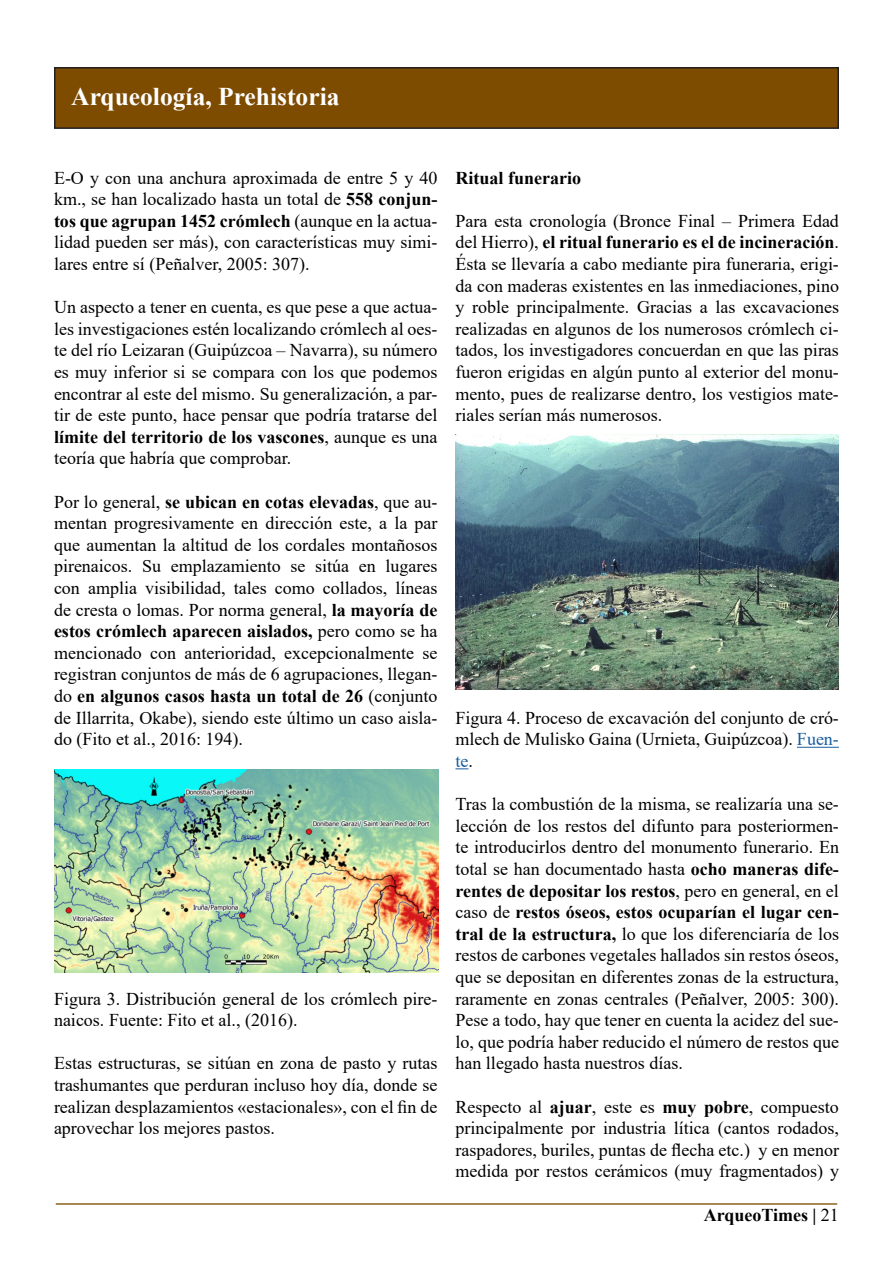
<style>
.page{position:relative;width:893px;height:1263px;background:#fff}
.page>*{position:absolute;margin:0;border:0;box-sizing:border-box;transform-origin:0 0}
.t1{font:700 25.5px "Times New Roman";color:#fff}
.t2{font:18px/21.6px "Times New Roman";color:#000;text-align:justify}
.t3{font:700 18px "Times New Roman";color:#000}
.s1{font-weight:700}
.s2{color:#175d9e}
.s3{font-weight:400}
</style>
<div class="page">
<svg style="left:55px;top:1203px;width:783px;height:2px;background:#a88857"></svg>
<div style="left:55px;top:68px;width:783px;height:60px;background:#7d4c00"></div>
<div style="left:54px;top:67px;width:785px;height:62px;border:2px solid #231f20"></div>
<hr style="left:797px;top:747px;width:42px;height:1px;background:#175d9e">
<svg style="left:455px;top:768px;width:13px;height:1px"></svg>
<img style="left:55px;top:770px;width:383px;height:202px">
<img style="left:455px;top:435px;width:384px;height:255px">
<p class="t1" style="left:71px;top:78px;width:270px">Arqueología, Prehistoria</p>
<p class="t2" style="left:54px;top:166px;width:385px">E-O y con una anchura aproximada de entre 5 y 40 km., se han localizado hasta un total de <span class="s1">558 conjun&shy;tos que agrupan 1452 crómlech</span> (aunque en la actua&shy;lidad pueden ser más), con características muy simi&shy;lares entre sí (Peñalver, 2005: 307).</p>
<p class="t2" style="left:54px;top:296px;width:385px">Un aspecto a tener en cuenta, es que pese a que actua&shy;les investigaciones estén localizando crómlech al oes&shy;te del río Leizaran (Guipúzcoa – Navarra), su número es muy inferior si se compara con los que podemos encontrar al este del mismo. Su generalización, a par&shy;tir de este punto, hace pensar que podría tratarse del <span class="s1">límite del territorio de los vascones</span>, aunque es una teoría que habría que comprobar.</p>
<p class="t2" style="left:54px;top:490px;width:385px">Por lo general, <span class="s1">se ubican en cotas elevadas</span>, que au&shy;mentan progresivamente en dirección este, a la par que aumentan la altitud de los cordales montañosos pirenaicos. Su emplazamiento se sitúa en lugares con amplia visibilidad, tales como collados, líneas de cresta o lomas. Por norma general, <span class="s1">la mayoría de estos crómlech aparecen aislados,</span> pero como se ha mencionado con anterioridad, excepcionalmente se registran conjuntos de más de 6 agrupaciones, llegan&shy;do <span class="s1">en algunos casos hasta un total de 26</span> (conjunto de Illarrita, Okabe), siendo este último un caso aisla&shy;do (Fito et al., 2016: 194).</p>
<p class="t2" style="left:54px;top:987px;width:385px">Figura 3. Distribución general de los crómlech pire&shy;naicos. Fuente: Fito et al., (2016).</p>
<p class="t2" style="left:54px;top:1052px;width:385px">Estas estructuras, se sitúan en zona de pasto y rutas trashumantes que perduran incluso hoy día, donde se realizan desplazamientos «estacionales», con el fin de aprovechar los mejores pastos.</p>
<p class="t3" style="left:455px;top:165px;width:127px">Ritual funerario</p>
<p class="t2" style="left:455px;top:209px;width:385px">Para esta cronología (Bronce Final – Primera Edad del Hierro), <span class="s1">el ritual funerario es el de incineración</span>.<br>Ésta se llevaría a cabo mediante pira funeraria, erigi&shy;da con maderas existentes en las inmediaciones, pino y roble principalmente. Gracias a las excavaciones realizadas en algunos de los numerosos crómlech ci&shy;tados, los investigadores concuerdan en que las piras fueron erigidas en algún punto al exterior del monu&shy;mento, pues de realizarse dentro, los vestigios mate&shy;riales serían más numerosos.</p>
<p class="t2" style="left:455px;top:706px;width:385px">Figura 4. Proceso de excavación del conjunto de cró&shy;mlech de Mulisko Gaina (Urnieta, Guipúzcoa). <span class="s2">Fuen&shy;te</span>.</p>
<p class="t2" style="left:455px;top:793px;width:385px">Tras la combustión de la misma, se realizaría una se&shy;lección de los restos del difunto para posteriormen&shy;te introducirlos dentro del monumento funerario. En total se han documentado hasta <span class="s1">ocho maneras dife&shy;rentes de depositar los restos</span>, pero en general, en el caso de <span class="s1">restos óseos, estos ocuparían el lugar cen&shy;tral de la estructura,</span> lo que los diferenciaría de los restos de carbones vegetales hallados sin restos óseos, que se depositan en diferentes zonas de la estructura, raramente en zonas centrales (Peñalver, 2005: 300).<br>Pese a todo, hay que tener en cuenta la acidez del sue&shy;lo, que podría haber reducido el número de restos que han llegado hasta nuestros días.</p>
<p class="t2" style="left:455px;top:1095px;width:385px">Respecto al <span class="s1">ajuar</span>, este es <span class="s1">muy pobre</span>, compuesto principalmente por industria lítica (cantos rodados, raspadores, buriles, puntas de flecha etc.) y en menor medida por restos cerámicos (muy fragmentados) y</p>
<p class="t3" style="left:704px;top:1202px;width:137px">ArqueoTimes | <span class="s3">21</span></p>
</div>
